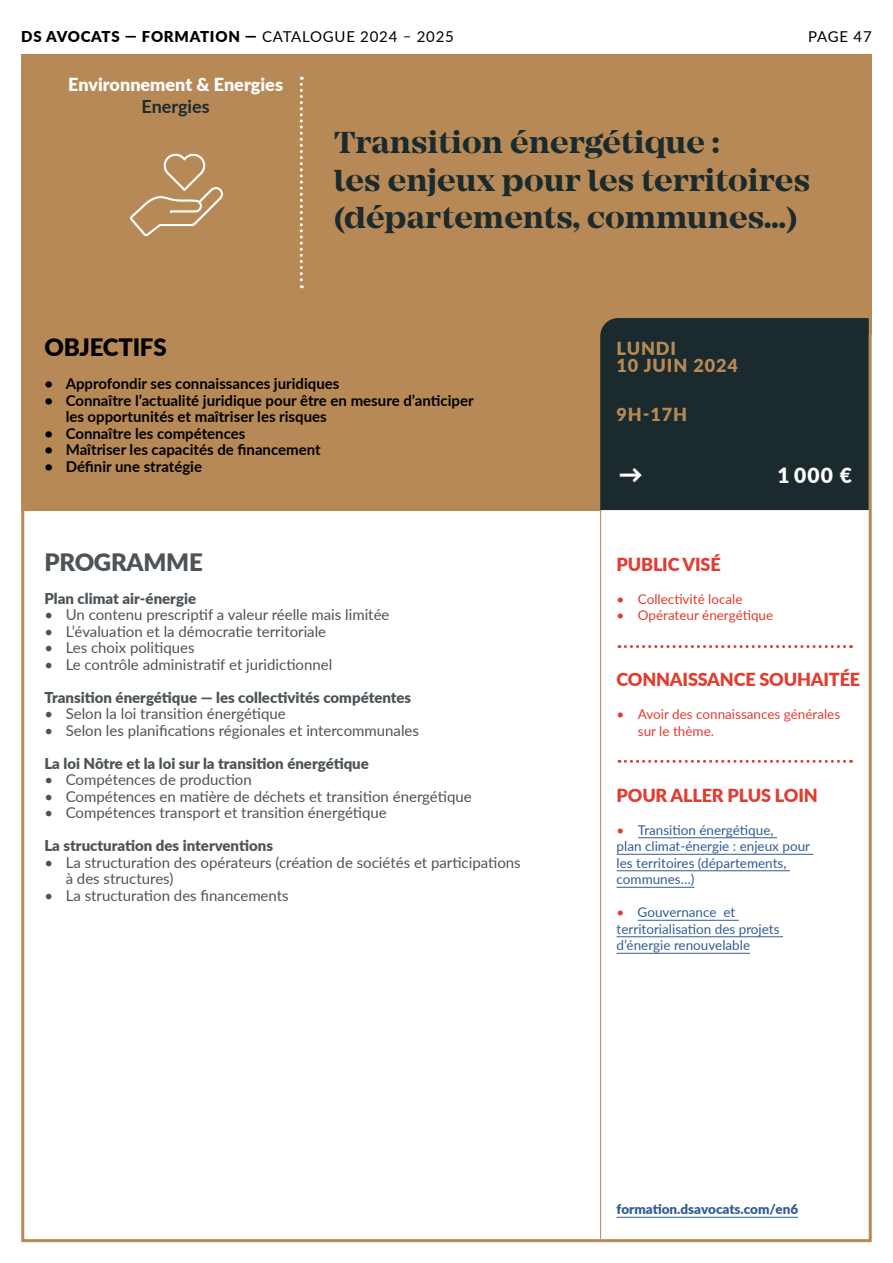
<style>
.page{position:relative;width:893px;height:1263px;background:#fff}
.page>*{position:absolute;margin:0;border:0;box-sizing:border-box;transform-origin:0 0}
.t1{font:700 31.5px/37.5px "Mirador";color:#1b2b2d}
.t2{font:900 24px "Lato";letter-spacing:-.01em;color:#000}
.t3{font:900 24px "Lato";letter-spacing:-.01em;color:#4d5458}
.t4{font:900 24px "Lato";color:#fff}
.t5{font:900 21px "Lato";color:#fff}
.t6{font:900 18px "Lato";letter-spacing:-.01em;color:#e13d31}
.t7{font:900 18px "Lato";color:#fff}
.t8{font:900 18px/16.5px "Lato";letter-spacing:.05em;color:#b78957}
.t9{font:700 18px "Lato";color:#1b2b2d}
.t10{font:15px/16.5px "Lato";color:#4d5458}
.t11{font:700 15px/16.5px "Lato";color:#000}
.t12{font:900 15px "Lato";color:#4d5458}
.t13{font:900 15px "Lato";letter-spacing:.05em;color:#000}
.t14{font:15px "Lato";letter-spacing:.04em;color:#000}
.t15{font:13.5px/16.5px "Lato";color:#325d95}
.t16{font:13.5px/16.5px "Lato";color:#e13d31}
.t17{font:900 13.5px "Lato";color:#325d95}
.s1{font-weight:400}
.s2{color:#e13d31}
</style>
<div class="page">
<div style="left:21px;top:54px;width:851px;height:280px;background:#b78957"></div>
<div style="left:21px;top:318px;width:580px;height:192px;background:#b78957"></div>
<hr style="left:600px;top:510px;width:1px;height:729px;background:#b78957">
<div style="left:600px;top:318px;width:269px;height:192px;background:#1b2b2d"></div>
<svg style="left:300px;top:77px;width:3px;height:211px"></svg>
<hr style="left:638px;top:837px;width:139px;height:1px;background:#325d95">
<hr style="left:617px;top:854px;width:196px;height:1px;background:#325d95">
<hr style="left:617px;top:870px;width:173px;height:1px;background:#325d95">
<hr style="left:617px;top:887px;width:77px;height:1px;background:#325d95">
<hr style="left:638px;top:920px;width:101px;height:1px;background:#325d95">
<hr style="left:617px;top:936px;width:166px;height:1px;background:#325d95">
<hr style="left:617px;top:953px;width:133px;height:1px;background:#325d95">
<svg style="left:619px;top:645px;width:232px;height:3px"></svg>
<svg style="left:619px;top:760px;width:232px;height:3px"></svg>
<hr style="left:617px;top:1217px;width:181px;height:1px;background:#325d95">
<svg style="left:130px;top:153px;width:93px;height:84px"></svg>
<p class="t13" style="left:21px;top:26px;width:434px">DS AVOCATS — FORMATION — <span class="s1">CATALOGUE 2024 – 2025</span></p>
<p class="t7" style="left:68px;top:71px;width:216px">Environnement &amp; Energies</p>
<p class="t9" style="left:142px;top:93px;width:70px">Energies</p>
<p class="t14" style="left:808px;top:26px;width:65px">PAGE 47</p>
<h1 class="t1" style="left:334px;top:124px;width:478px">Transition énergétique :<br>les enjeux pour les territoires (départements, communes…)</h1>
<h2 class="t2" style="left:44px;top:329px;width:124px">OBJECTIFS</h2>
<p class="t11" style="left:44px;top:375px;width:297px">• Approfondir ses connaissances juridiques</p>
<p class="t11" style="left:66px;top:391px;width:409px;text-indent:-21px">• Connaître l’actualité juridique pour être en mesure d’anticiper les opportunités et maîtriser les risques</p>
<p class="t11" style="left:44px;top:424px;width:202px">• Connaître les compétences</p>
<p class="t11" style="left:44px;top:441px;width:278px">• Maîtriser les capacités de financement</p>
<p class="t11" style="left:44px;top:457px;width:159px">• Définir une stratégie</p>
<h2 class="t3" style="left:44px;top:544px;width:160px">PROGRAMME</h2>
<p class="t12" style="left:44px;top:587px;width:153px">Plan climat air-énergie</p>
<p class="t10" style="left:44px;top:606px;width:347px">• Un contenu prescriptif a valeur réelle mais limitée</p>
<p class="t10" style="left:44px;top:622px;width:283px">• L’évaluation et la démocratie territoriale</p>
<p class="t10" style="left:44px;top:639px;width:152px">• Les choix politiques</p>
<p class="t10" style="left:44px;top:655px;width:289px">• Le contrôle administratif et juridictionnel</p>
<p class="t12" style="left:44px;top:686px;width:368px">Transition énergétique — les collectivités compétentes</p>
<p class="t10" style="left:44px;top:705px;width:243px">• Selon la loi transition énergétique</p>
<p class="t10" style="left:44px;top:721px;width:376px">• Selon les planifications régionales et intercommunales</p>
<p class="t12" style="left:44px;top:752px;width:326px">La loi Nôtre et la loi sur la transition énergétique</p>
<p class="t10" style="left:44px;top:771px;width:209px">• Compétences de production</p>
<p class="t10" style="left:44px;top:787px;width:429px">• Compétences en matière de déchets et transition énergétique</p>
<p class="t10" style="left:44px;top:804px;width:344px">• Compétences transport et transition énergétique</p>
<p class="t12" style="left:44px;top:834px;width:230px">La structuration des interventions</p>
<p class="t10" style="left:66px;top:853px;width:457px;text-indent:-21px">• La structuration des opérateurs (création de sociétés et participations à des structures)</p>
<p class="t10" style="left:44px;top:886px;width:246px">• La structuration des financements</p>
<p class="t8" style="left:617px;top:340px;width:123px">LUNDI<br>10 JUIN 2024</p>
<p class="t8" style="left:617px;top:406px;width:72px">9H-17H</p>
<h2 class="t4" style="left:619px;top:456px;width:25px">→</h2>
<h3 class="t5" style="left:777px;top:460px;width:76px">1 000 €</h3>
<p class="t6" style="left:617px;top:550px;width:106px">PUBLIC VISÉ</p>
<p class="t16" style="left:617px;top:590px;width:127px">• Collectivité locale</p>
<p class="t16" style="left:617px;top:606px;width:158px">• Opérateur énergétique</p>
<p class="t6" style="left:617px;top:666px;width:245px">CONNAISSANCE SOUHAITÉE</p>
<p class="t16" style="left:638px;top:705px;width:204px;text-indent:-21px">• Avoir des connaissances générales sur le thème.</p>
<p class="t6" style="left:617px;top:781px;width:203px">POUR ALLER PLUS LOIN</p>
<p class="t15" style="left:617px;top:821px;width:195px"><span class="s2">•</span> Transition énergétique,<br>plan climat-énergie : enjeux pour les territoires (départements, communes…)</p>
<p class="t15" style="left:617px;top:903px;width:165px"><span class="s2">•</span> Gouvernance et territorialisation des projets d’énergie renouvelable</p>
<p class="t17" style="left:617px;top:1199px;width:183px">formation.dsavocats.com/en6</p>
</div>
